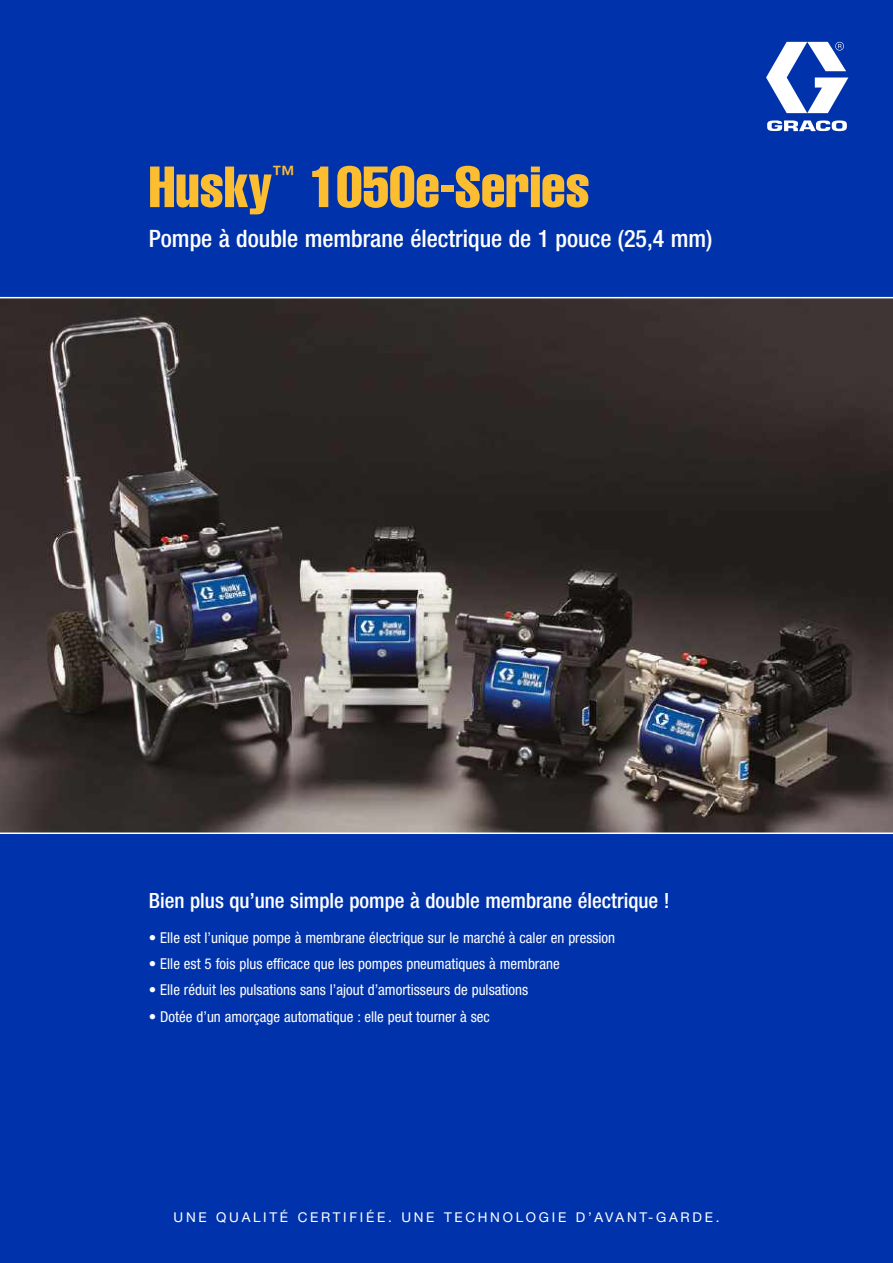
<style>
.page{position:relative;width:893px;height:1263px;background:#0033ab}
.page>*{position:absolute;margin:0;border:0;box-sizing:border-box;transform-origin:0 0}
.t1{font:57px "Helvetica LT Std Comp";color:#fcbd30}
.t2{font:500 condensed 24px "Helvetica Neue LT Std";color:#fff}
.t3{font:500 condensed 22.8px "Helvetica Neue LT Std";color:#fcbd30}
.t4{font:500 condensed 21px "Helvetica Neue LT Std";color:#fff}
.t5{font:condensed 15px "Helvetica Neue LT Std";color:#fff}
.t6{font:13.5px "Helvetica Neue LT Std";letter-spacing:.2em;color:#fff}
</style>
<div class="page">
<img style="left:0;top:299px;width:893px;height:533px">
<hr style="left:0;top:297px;width:893px;height:1px;background:#fff">
<hr style="left:0;top:832px;width:893px;height:2px;background:#fff">
<svg style="left:766px;top:42px;width:82px;height:89px"></svg>
<h1 class="t1" style="left:149px;top:151px;width:125px">Husky</h1>
<h3 class="t3" style="left:272px;top:160px;width:24px">™</h3>
<h1 class="t1" style="left:310px;top:151px;width:282px">1050e-Series</h1>
<h2 class="t2" style="left:149px;top:224px;width:565px">Pompe à double membrane électrique de 1 pouce (25,4 mm)</h2>
<h3 class="t4" style="left:149px;top:888px;width:522px">Bien plus qu’une simple pompe à double membrane électrique !</h3>
<p class="t5" style="left:149px;top:928px;width:468px">• Elle est l’unique pompe à membrane électrique sur le marché à caler en pression</p>
<p class="t5" style="left:149px;top:955px;width:412px">• Elle est 5 fois plus efficace que les pompes pneumatiques à membrane</p>
<p class="t5" style="left:149px;top:981px;width:381px">• Elle réduit les pulsations sans l’ajout d’amortisseurs de pulsations</p>
<p class="t5" style="left:149px;top:1008px;width:343px">• Dotée d’un amorçage automatique : elle peut tourner à sec</p>
<p class="t6" style="left:174px;top:1209px;width:547px">UNE QUALITÉ CERTIFIÉE. UNE TECHNOLOGIE D’AVANT-GARDE.</p>
</div>
